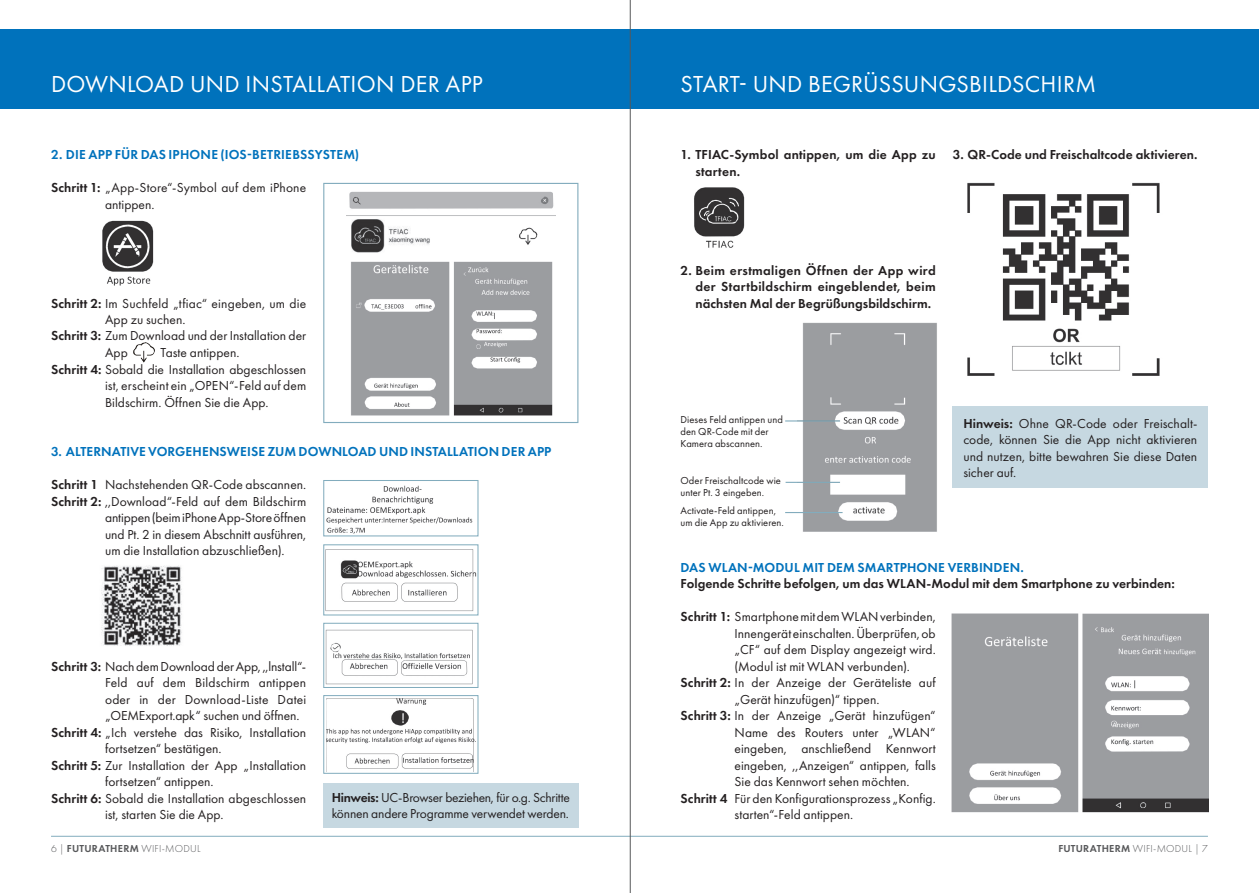
<style>
.page{position:relative;width:1259px;height:893px;background:#fff}
.page>*{position:absolute;margin:0;border:0;box-sizing:border-box;transform-origin:0 0}
.t1{font:24px "Futura PT";letter-spacing:.01em;color:#fff}
.t2{font:13.5px/16.5px "Futura PT";color:#231f20}
.t3{font:600 13.5px/16.5px "Futura PT";letter-spacing:.005em;color:#231f20}
.t4{font:600 13.5px "Futura PT";letter-spacing:.01em;color:#0072bc}
.t5{font:10.5px/12px "Futura PT";letter-spacing:.005em;color:#231f20}
.t6{font:300 10.5px "Futura PT";letter-spacing:.025em;color:#57585a}
.s1{font-weight:600}
</style>
<div class="page">
<hr style="left:51px;top:836px;width:1157px;height:1px;background:#82acbd">
<div style="left:0;top:30px;width:629px;height:79px;background:#0072bc"></div>
<div style="left:629px;top:30px;width:630px;height:79px;background:#0072bc"></div>
<img style="left:346px;top:191px;width:209px;height:225px">
<div style="left:323px;top:183px;width:255px;height:240px;border:1px solid #82acbd"></div>
<img style="left:326px;top:485px;width:147px;height:49px">
<div style="left:323px;top:480px;width:155px;height:56px;border:1px solid #82acbd"></div>
<img style="left:325px;top:549px;width:151px;height:63px">
<div style="left:323px;top:544px;width:155px;height:71px;border:1px solid #82acbd"></div>
<img style="left:325px;top:629px;width:148px;height:56px">
<div style="left:323px;top:623px;width:155px;height:65px;border:1px solid #82acbd"></div>
<img style="left:327px;top:699px;width:149px;height:73px">
<div style="left:323px;top:695px;width:155px;height:79px;border:1px solid #82acbd"></div>
<img style="left:134px;top:342px;width:21px;height:20px">
<div style="left:323px;top:783px;width:255px;height:45px;background:#c6d8e1"></div>
<div style="left:952px;top:407px;width:256px;height:81px;background:#c6d8e1"></div>
<img style="left:102px;top:220px;width:52px;height:66px">
<img style="left:694px;top:187px;width:51px;height:61px">
<img style="left:101px;top:565px;width:81px;height:81px">
<img style="left:797px;top:322px;width:140px;height:210px">
<img style="left:967px;top:182px;width:193px;height:194px">
<img style="left:951px;top:613px;width:257px;height:200px">
<hr style="left:785px;top:420px;width:55px;height:2px;background:#82acbd">
<hr style="left:785px;top:482px;width:55px;height:1px;background:#82acbd">
<hr style="left:785px;top:512px;width:57px;height:1px;background:#82acbd">
<hr style="left:630px;top:0;width:1px;height:893px;background:#57585a">
<h1 class="t1" style="left:51px;top:70px;width:433px">DOWNLOAD UND INSTALLATION DER APP</h1>
<h1 class="t1" style="left:680px;top:70px;width:417px">START- UND BEGRÜSSUNGSBILDSCHIRM</h1>
<p class="t4" style="left:51px;top:146px;width:310px">2. DIE APP FÜR DAS IPHONE (IOS-BETRIEBSSYSTEM)</p>
<p class="t2" style="left:105px;top:179px;width:203px;text-indent:-54px"><span class="s1">Schritt 1:</span> „App-Store“-Symbol auf dem iPhone antippen.</p>
<p class="t2" style="left:105px;top:295px;width:203px;text-indent:-54px"><span class="s1">Schritt 2:</span> Im Suchfeld „tfiac“ eingeben, um die<br>App zu suchen.</p>
<p class="t2" style="left:105px;top:361px;width:203px;text-align:justify;text-indent:-54px"><span class="s1">Schritt 4:</span> Sobald die Installation abgeschlossen ist, erscheint ein „OPEN“-Feld auf dem Bildschirm. Öffnen Sie die App.</p>
<p class="t2" style="left:105px;top:328px;width:203px;text-indent:-54px"><span class="s1">Schritt 3:</span> Zum Download und der Installation der<br>App</p>
<p class="t2" style="left:160px;top:344px;width:80px">Taste antippen.</p>
<p class="t4" style="left:51px;top:443px;width:502px">3. ALTERNATIVE VORGEHENSWEISE ZUM DOWNLOAD UND INSTALLATION DER APP</p>
<p class="t2" style="left:51px;top:476px;width:257px"><span class="s1">Schritt 1</span> Nachstehenden QR-Code abscannen.</p>
<p class="t2" style="left:51px;top:493px;width:257px"><span class="s1">Schritt 2:</span> ,,Download“-Feld auf dem Bildschirm</p>
<p class="t2" style="left:105px;top:509px;width:203px">antippen (beim iPhone App-Store öffnen</p>
<p class="t2" style="left:105px;top:526px;width:203px">und Pt. 2 in diesem Abschnitt ausführen,</p>
<p class="t2" style="left:105px;top:542px;width:181px">um die Installation abzuschließen).</p>
<p class="t2" style="left:105px;top:658px;width:203px;text-align:justify;text-indent:-54px"><span class="s1">Schritt 3:</span> Nach dem Download der App, ,,lnstall“- Feld auf dem Bildschirm antippen oder in der Download-Liste Datei „OEMExport.apk“ suchen und öffnen.</p>
<p class="t2" style="left:51px;top:724px;width:257px"><span class="s1">Schritt 4:</span> „Ich verstehe das Risiko, Installation</p>
<p class="t2" style="left:105px;top:740px;width:118px">fortsetzen“ bestätigen.</p>
<p class="t2" style="left:51px;top:757px;width:257px"><span class="s1">Schritt 5:</span> Zur Installation der App „Installation</p>
<p class="t2" style="left:105px;top:773px;width:110px">fortsetzen“ antippen.</p>
<p class="t2" style="left:51px;top:790px;width:257px"><span class="s1">Schritt 6:</span> Sobald die Installation abgeschlossen</p>
<p class="t2" style="left:105px;top:806px;width:120px">ist, starten Sie die App.</p>
<p class="t2" style="left:332px;top:789px;width:240px"><span class="s1">Hinweis:</span> UC-Browser beziehen, für o.g. Schritte können andere Programme verwendet werden.</p>
<p class="t3" style="left:695px;top:146px;width:242px;text-indent:-15px">1. TFIAC-Symbol antippen, um die App zu starten.</p>
<p class="t3" style="left:952px;top:146px;width:246px">3. QR-Code und Freischaltcode aktivieren.</p>
<p class="t3" style="left:695px;top:262px;width:242px;text-align:justify;text-indent:-15px">2. Beim erstmaligen Öffnen der App wird der Startbildschirm eingeblendet, beim nächsten Mal der Begrüßungsbildschirm.</p>
<p class="t5" style="left:680px;top:414px;width:104px">Dieses Feld antippen und den QR-Code mit der<br>Kamera abscannen.</p>
<p class="t5" style="left:680px;top:475px;width:102px">Oder Freischaltcode wie unter Pt. 3 eingeben.</p>
<p class="t5" style="left:680px;top:504px;width:105px">Activate-Feld antippen, um die App zu aktivieren.</p>
<p class="t2" style="left:963px;top:415px;width:235px;text-align:justify"><span class="s1">Hinweis:</span> Ohne QR-Code oder Freischalt&shy;code, können Sie die App nicht aktivieren und nutzen, bitte bewahren Sie diese Daten sicher auf.</p>
<p class="t4" style="left:680px;top:559px;width:345px">DAS WLAN-MODUL MIT DEM SMARTPHONE VERBINDEN.</p>
<p class="t3" style="left:680px;top:575px;width:496px">Folgende Schritte befolgen, um das WLAN-Modul mit dem Smartphone zu verbinden:</p>
<p class="t2" style="left:680px;top:608px;width:257px"><span class="s1">Schritt 1:</span> Smartphone mit dem WLAN verbinden,</p>
<p class="t2" style="left:734px;top:625px;width:203px">Innengerät einschalten. Überprüfen, ob</p>
<p class="t2" style="left:734px;top:641px;width:203px">„CF“ auf dem Display angezeigt wird.</p>
<p class="t2" style="left:734px;top:658px;width:177px">(Modul ist mit WLAN verbunden).</p>
<p class="t2" style="left:680px;top:674px;width:257px"><span class="s1">Schritt 2:</span> In der Anzeige der Geräteliste auf</p>
<p class="t2" style="left:734px;top:691px;width:146px">„Gerät hinzufügen)“ tippen.</p>
<p class="t2" style="left:680px;top:707px;width:257px"><span class="s1">Schritt 3:</span> In der Anzeige „Gerät hinzufügen“</p>
<p class="t2" style="left:734px;top:724px;width:203px">Name des Routers unter „WLAN“</p>
<p class="t2" style="left:734px;top:740px;width:203px">eingeben, anschließend Kennwort</p>
<p class="t2" style="left:734px;top:757px;width:203px">eingeben, ,,Anzeigen“ antippen, falls</p>
<p class="t2" style="left:734px;top:773px;width:176px">Sie das Kennwort sehen möchten.</p>
<p class="t2" style="left:680px;top:790px;width:257px"><span class="s1">Schritt 4</span> Für den Konfigurationsprozess „Konfig.</p>
<p class="t2" style="left:734px;top:806px;width:120px">starten“-Feld antippen.</p>
<p class="t6" style="left:51px;top:843px;width:151px">6 | <span class="s1">FUTURATHERM</span> WIFI-MODUL</p>
<p class="t6" style="left:1058px;top:843px;width:151px"><span class="s1">FUTURATHERM</span> WIFI-MODUL | 7</p>
</div>
